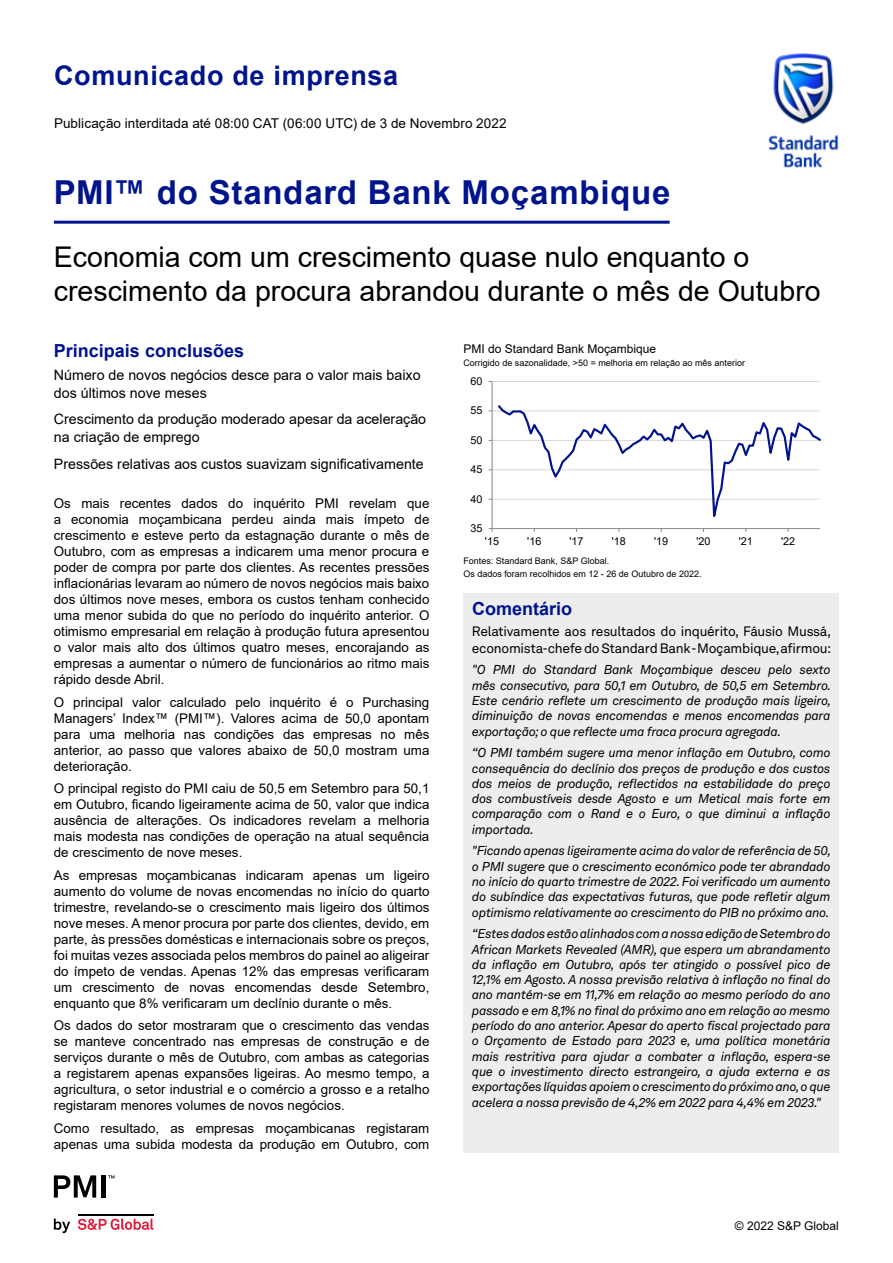
<style>
.page{position:relative;width:893px;height:1263px;background:#fff}
.page>*{position:absolute;margin:0;border:0;box-sizing:border-box;transform-origin:0 0}
.t1{font:700 33px "Arial";letter-spacing:.025em;color:#00148c}
.Headline_rev{font:28.5px/34.2px "Arial";color:#000}
.Section_header{font:700 27px "Arial";letter-spacing:.025em;color:#00148c}
.Subheader{font:700 18px "Arial";color:#00148c}
.Key_findings{font:14.25px/18px "Arial";color:#000}
.Comment{font:13.5px/16.2px "Akkurat LL";letter-spacing:-.02em;color:#000}
.t2{font:13.5px "Arial";letter-spacing:.005em;color:#000}
.Body_copy_2{font:13.35px/16px "Arial";color:#000;text-align:justify}
.Comment-2{font:italic 12.75px/15.3px "Akkurat LL";letter-spacing:-.02em;color:#000;text-align:justify}
.Chart_title{font:12px "Arial";color:#000}
.t3{font:10.8px "Arial";color:#000}
.Axis_title{font:9px "Arial";color:#000}
.Boiler{font:9px "Arial";color:#000}
.Source{font:9px "Arial";color:#000}
</style>
<div class="page">
<hr style="left:492px;top:381px;width:328px;height:1px;background:#d9d9d9">
<hr style="left:492px;top:381px;width:1px;height:148px;background:#868686">
<svg style="left:489px;top:403px;width:332px;height:129px"></svg>
<hr style="left:54px;top:221px;width:616px;height:3px;background:#00148c">
<div style="left:463px;top:593px;width:376px;height:33px;background:#ededed"></div>
<div style="left:463px;top:626px;width:376px;height:526px;background:#ededed"></div>
<img style="left:768px;top:53px;width:70px;height:115px">
<svg style="left:54px;top:1218px;width:16px;height:15px"></svg>
<svg style="left:78px;top:1218px;width:75px;height:12px"></svg>
<hr style="left:78px;top:1213px;width:75px;height:2px;background:#000">
<svg style="left:54px;top:1175px;width:42px;height:22px"></svg>
<div style="left:101px;top:1175px;width:5px;height:22px;background:#000"></div>
<svg style="left:108px;top:1175px;width:6px;height:3px"></svg>
<p class="Section_header" style="left:54px;top:57px;width:346px">Comunicado de imprensa</p>
<p class="t2" style="left:54px;top:114px;width:454px">Publicação interditada até 08:00 CAT (06:00 UTC) de 3 de Novembro 2022</p>
<p class="t1" style="left:54px;top:169px;width:618px">PMI™ do Standard Bank Moçambique</p>
<p class="Headline_rev" style="left:54px;top:240px;width:768px">Economia com um crescimento quase nulo enquanto o crescimento da procura abrandou durante o mês de Outubro</p>
<p class="Subheader" style="left:54px;top:338px;width:192px">Principais conclusões</p>
<p class="Chart_title" style="left:463px;top:340px;width:194px">PMI do Standard Bank Moçambique</p>
<p class="Axis_title" style="left:463px;top:357px;width:283px">Corrigido de sazonalidade, &gt;50 = melhoria em relação ao mês anterior</p>
<p class="Key_findings" style="left:54px;top:366px;width:368px">Número de novos negócios desce para o valor mais baixo dos últimos nove meses</p>
<p class="Key_findings" style="left:54px;top:410px;width:374px">Crescimento da produção moderado apesar da aceleração na criação de emprego</p>
<p class="Key_findings" style="left:54px;top:455px;width:371px">Pressões relativas aos custos suavizam significativamente</p>
<p class="t3" style="left:471px;top:374px;width:14px">60</p>
<p class="t3" style="left:471px;top:403px;width:14px">55</p>
<p class="t3" style="left:471px;top:432px;width:14px">50</p>
<p class="t3" style="left:471px;top:462px;width:14px">45</p>
<p class="Body_copy_2" style="left:54px;top:495px;width:377px">Os mais recentes dados do inquérito PMI revelam que a economia moçambicana perdeu ainda mais ímpeto de crescimento e esteve perto da estagnação durante o mês de Outubro, com as empresas a indicarem uma menor procura e poder de compra por parte dos clientes. As recentes pressões inflacionárias levaram ao número de novos negócios mais baixo dos últimos nove meses, embora os custos tenham conhecido uma menor subida do que no período do inquérito anterior. O otimismo empresarial em relação à produção futura apresentou o valor mais alto dos últimos quatro meses, encorajando as empresas a aumentar o número de funcionários ao ritmo mais rápido desde Abril.</p>
<p class="Body_copy_2" style="left:54px;top:694px;width:377px">O principal valor calculado pelo inquérito é o Purchasing Managers’ Index™ (PMI™). Valores acima de 50,0 apontam para uma melhoria nas condições das empresas no mês anterior, ao passo que valores abaixo de 50,0 mostram uma deterioração.</p>
<p class="Body_copy_2" style="left:54px;top:780px;width:377px">O principal registo do PMI caiu de 50,5 em Setembro para 50,1 em Outubro, ficando ligeiramente acima de 50, valor que indica ausência de alterações. Os indicadores revelam a melhoria mais modesta nas condições de operação na atual sequência de crescimento de nove meses.</p>
<p class="Body_copy_2" style="left:54px;top:867px;width:377px">As empresas moçambicanas indicaram apenas um ligeiro aumento do volume de novas encomendas no início do quarto trimestre, revelando-se o crescimento mais ligeiro dos últimos nove meses. A menor procura por parte dos clientes, devido, em parte, às pressões domésticas e internacionais sobre os preços, foi muitas vezes associada pelos membros do painel ao aligeirar do ímpeto de vendas. Apenas 12% das empresas verificaram um crescimento de novas encomendas desde Setembro, enquanto que 8% verificaram um declínio durante o mês.</p>
<p class="Body_copy_2" style="left:54px;top:1017px;width:377px">Os dados do setor mostraram que o crescimento das vendas se manteve concentrado nas empresas de construção e de serviços durante o mês de Outubro, com ambas as categorias a registarem apenas expansões ligeiras. Ao mesmo tempo, a agricultura, o setor industrial e o comércio a grosso e a retalho registaram menores volumes de novos negócios.</p>
<p class="Body_copy_2" style="left:54px;top:1120px;width:377px">Como resultado, as empresas moçambicanas registaram apenas uma subida modesta da produção em Outubro, com</p>
<p class="t3" style="left:471px;top:491px;width:14px">40</p>
<p class="t3" style="left:471px;top:521px;width:14px">35</p>
<p class="t3" style="left:485px;top:534px;width:16px">'15</p>
<p class="t3" style="left:527px;top:534px;width:16px">'16</p>
<p class="t3" style="left:570px;top:534px;width:16px">'17</p>
<p class="t3" style="left:612px;top:534px;width:16px">'18</p>
<p class="t3" style="left:654px;top:534px;width:16px">'19</p>
<p class="t3" style="left:696px;top:534px;width:16px">'20</p>
<p class="t3" style="left:739px;top:534px;width:16px">'21</p>
<p class="t3" style="left:781px;top:534px;width:16px">'22</p>
<p class="Source" style="left:463px;top:554px;width:147px">Fontes: Standard Bank, S&amp;P Global.</p>
<p class="Boiler" style="left:463px;top:567px;width:240px">Os dados foram recolhidos em 12 - 26 de Outubro de 2022.</p>
<p class="Subheader" style="left:472px;top:596px;width:102px">Comentário</p>
<p class="Comment" style="left:472px;top:623px;width:361px">Relativamente aos resultados do inquérito, Fáusio Mussá, economista-chefe do Standard Bank - Moçambique, afirmou:</p>
<p class="Comment-2" style="left:472px;top:662px;width:361px">"O PMI do Standard Bank Moçambique desceu pelo sexto mês consecutivo, para 50,1 em Outubro, de 50,5 em Setembro.<br>Este cenário reflete um crescimento de produção mais ligeiro, diminuição de novas encomendas e menos encomendas para exportação; o que reflecte uma fraca procura agregada.</p>
<p class="Comment-2" style="left:472px;top:744px;width:360px">“O PMI também sugere uma menor inflação em Outubro, como consequência do declínio dos preços de produção e dos custos dos meios de produção, reflectidos na estabilidade do preço dos combustíveis desde Agosto e um Metical mais forte em comparação com o Rand e o Euro, o que diminui a inflação importada.</p>
<p class="Comment-2" style="left:472px;top:843px;width:361px">"Ficando apenas ligeiramente acima do valor de referência de 50, o PMI sugere que o crescimento económico pode ter abrandado no início do quarto trimestre de 2022. Foi verificado um aumento do subíndice das expectativas futuras, que pode refletir algum optimismo relativamente ao crescimento do PIB no próximo ano.</p>
<p class="Comment-2" style="left:472px;top:925px;width:360px">“Estes dados estão alinhados com a nossa edição de Setembro do African Markets Revealed (AMR), que espera um abrandamento da inflação em Outubro, após ter atingido o possível pico de 12,1% em Agosto. A nossa previsão relativa à inflação no final do ano mantém-se em 11,7% em relação ao mesmo período do ano passado e em 8,1% no final do próximo ano em relação ao mesmo período do ano anterior. Apesar do aperto fiscal projectado para o Orçamento de Estado para 2023 e, uma política monetária mais restritiva para ajudar a combater a inflação, espera-se que o investimento directo estrangeiro, a ajuda externa e as exportações líquidas apoiem o crescimento do próximo ano, o que acelera a nossa previsão de 4,2% em 2022 para 4,4% em 2023."</p>
<p class="Chart_title" style="left:735px;top:1217px;width:106px">© 2022 S&amp;P Global</p>
</div>
